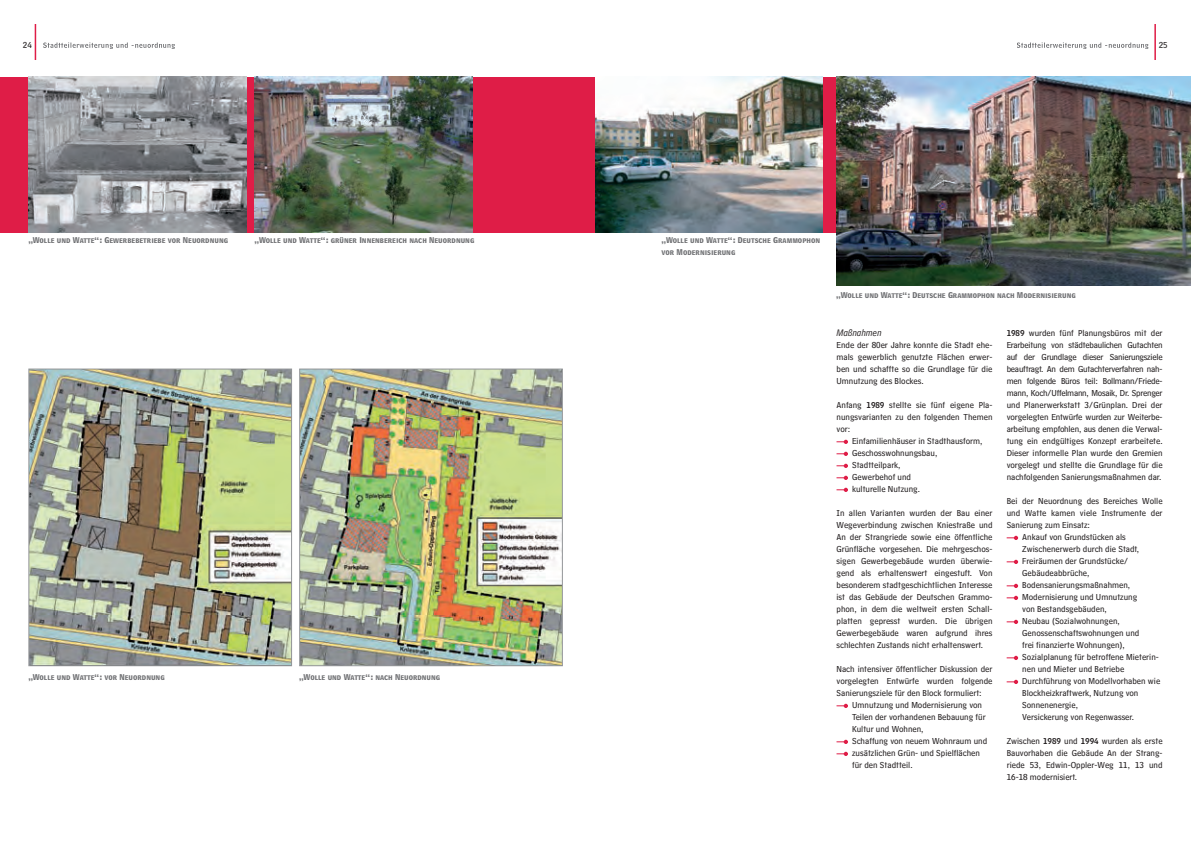
<style>
.page{position:relative;width:1191px;height:842px;background:#fff}
.page>*{position:absolute;margin:0;border:0;box-sizing:border-box;transform-origin:0 0}
.t1{font:italic 10px "HM Comment";color:#231f20}
.t2{font:9px/12px "HM Text";color:#231f20;text-align:justify}
.t3{font:7px/12px "HM Big Caps";color:#6c6d70}
.s1{font-family:"HM Headline";font-size:8px}
</style>
<div class="page">
<hr style="left:1154px;top:24px;width:1px;height:36px;background:#df1d47">
<hr style="left:35px;top:24px;width:1px;height:36px;background:#df1d47">
<svg style="left:1006px;top:680px;width:12px;height:4px"></svg>
<svg style="left:1006px;top:656px;width:12px;height:4px"></svg>
<svg style="left:1006px;top:620px;width:12px;height:4px"></svg>
<svg style="left:1006px;top:596px;width:12px;height:4px"></svg>
<svg style="left:1006px;top:584px;width:12px;height:4px"></svg>
<svg style="left:1006px;top:560px;width:12px;height:4px"></svg>
<svg style="left:1006px;top:536px;width:12px;height:4px"></svg>
<svg style="left:836px;top:752px;width:12px;height:4px"></svg>
<svg style="left:836px;top:740px;width:12px;height:4px"></svg>
<svg style="left:836px;top:704px;width:12px;height:4px"></svg>
<svg style="left:836px;top:488px;width:12px;height:4px"></svg>
<svg style="left:836px;top:476px;width:12px;height:4px"></svg>
<svg style="left:836px;top:464px;width:12px;height:4px"></svg>
<svg style="left:836px;top:452px;width:12px;height:4px"></svg>
<svg style="left:836px;top:440px;width:12px;height:4px"></svg>
<div style="left:0;top:77px;width:842px;height:155px;background:#df1d47"></div>
<img style="left:595px;top:77px;width:227px;height:155px">
<img style="left:836px;top:77px;width:355px;height:209px">
<img style="left:28px;top:77px;width:219px;height:155px">
<img style="left:254px;top:77px;width:219px;height:155px">
<img style="left:30px;top:371px;width:260px;height:293px">
<div style="left:28px;top:369px;width:264px;height:297px;border:1px solid #939598"></div>
<img style="left:301px;top:371px;width:260px;height:293px">
<div style="left:299px;top:369px;width:264px;height:297px;border:1px solid #939598"></div>
<svg style="left:43px;top:43px;width:54px;height:5px"></svg>
<svg style="left:1017px;top:43px;width:53px;height:5px"></svg>
<p class="t2" style="left:23px;top:40px;width:10px">24</p>
<p class="t2" style="left:1158px;top:40px;width:10px">25</p>
<p class="t3" style="left:28px;top:235px;width:201px">„Wolle und Watte“: Gewerbebetriebe vor Neuordnung</p>
<p class="t3" style="left:254px;top:235px;width:221px">„Wolle und Watte“: grüner Innenbereich nach Neuordnung</p>
<p class="t3" style="left:661px;top:235px;width:160px">„Wolle und Watte“: Deutsche Grammophon vor Modernisierung</p>
<p class="t3" style="left:28px;top:671px;width:138px">„Wolle und Watte“: vor Neuordnung</p>
<p class="t3" style="left:299px;top:671px;width:143px">„Wolle und Watte“: nach Neuordnung</p>
<p class="t3" style="left:836px;top:289px;width:241px">„Wolle und Watte“: Deutsche Grammophon nach Modernisierung</p>
<p class="t1" style="left:836px;top:329px;width:46px">Maßnahmen</p>
<p class="t2" style="left:836px;top:340px;width:157px">Ende der 80er Jahre konnte die Stadt ehe&shy;mals gewerblich genutzte Flächen erwer&shy;ben und schaffte so die Grundlage für die Umnutzung des Blockes.</p>
<p class="t2" style="left:836px;top:400px;width:157px">Anfang <span class="s1">1989</span> stellte sie fünf eigene Pla&shy;nungsvarianten zu den folgenden Themen vor:</p>
<p class="t2" style="left:852px;top:436px;width:132px;text-align:left">Einfamilienhäuser in Stadthausform,<br>Geschosswohnungsbau,<br>Stadtteilpark,<br>Gewerbehof und<br>kulturelle Nutzung.</p>
<p class="t2" style="left:836px;top:508px;width:157px">In allen Varianten wurden der Bau einer Wegeverbindung zwischen Kniestraße und An der Strangriede sowie eine öffentliche Grünfläche vorgesehen. Die mehrgeschos&shy;sigen Gewerbegebäude wurden überwie&shy;gend als erhaltenswert eingestuft. Von besonderem stadtgeschichtlichen Interesse ist das Gebäude der Deutschen Grammo&shy;phon, in dem die weltweit ersten Schall&shy;platten gepresst wurden. Die übrigen Gewerbegebäude waren aufgrund ihres schlechten Zustands nicht erhaltenswert.</p>
<p class="t2" style="left:836px;top:664px;width:157px">Nach intensiver öffentlicher Diskussion der vorgelegten Entwürfe wurden folgende Sanierungsziele für den Block formuliert:</p>
<p class="t2" style="left:852px;top:700px;width:137px;text-align:left">Umnutzung und Modernisierung von<br>Teilen der vorhandenen Bebauung für<br>Kultur und Wohnen,<br>Schaffung von neuem Wohnraum und zusätzlichen Grün- und Spielflächen für den Stadtteil.</p>
<p class="t2" style="left:1006px;top:328px;width:157px"><span class="s1">1989</span> wurden fünf Planungsbüros mit der Erarbeitung von städtebaulichen Gutachten auf der Grundlage dieser Sanierungsziele beauftragt. An dem Gutachterverfahren nah&shy;men folgende Büros teil: Bollmann/Friede&shy;mann, Koch/Uffelmann, Mosaik, Dr. Sprenger und Planerwerkstatt 3/Grünplan. Drei der vorgelegten Entwürfe wurden zur Weiterbe&shy;arbeitung empfohlen, aus denen die Verwal&shy;tung ein endgültiges Konzept erarbeitete.<br>Dieser informelle Plan wurde den Gremien vorgelegt und stellte die Grundlage für die nachfolgenden Sanierungsmaßnahmen dar.</p>
<p class="t2" style="left:1006px;top:496px;width:157px">Bei der Neuordnung des Bereiches Wolle</p>
<p class="t2" style="left:1006px;top:508px;width:157px">und Watte kamen viele Instrumente der</p>
<p class="t2" style="left:1006px;top:520px;width:85px">Sanierung zum Einsatz:</p>
<p class="t2" style="left:1022px;top:532px;width:105px">Ankauf von Grundstücken als</p>
<p class="t2" style="left:1022px;top:544px;width:118px">Zwischenerwerb durch die Stadt,</p>
<p class="t2" style="left:1022px;top:556px;width:108px">Freiräumen der Grundstücke/</p>
<p class="t2" style="left:1022px;top:568px;width:69px">Gebäudeabbrüche,</p>
<p class="t2" style="left:1022px;top:580px;width:109px">Bodensanierungsmaßnahmen,</p>
<p class="t2" style="left:1022px;top:592px;width:116px">Modernisierung und Umnutzung</p>
<p class="t2" style="left:1022px;top:604px;width:86px">von Bestandsgebäuden,</p>
<p class="t2" style="left:1022px;top:616px;width:99px">Neubau (Sozialwohnungen,</p>
<p class="t2" style="left:1022px;top:628px;width:119px">Genossenschaftswohnungen und</p>
<p class="t2" style="left:1022px;top:640px;width:104px">frei finanzierte Wohnungen),</p>
<p class="t2" style="left:1022px;top:652px;width:138px">Sozialplanung für betroffene Mieterin-</p>
<p class="t2" style="left:1022px;top:664px;width:104px">nen und Mieter und Betriebe</p>
<p class="t2" style="left:1022px;top:676px;width:140px">Durchführung von Modellvorhaben wie</p>
<p class="t2" style="left:1022px;top:688px;width:118px">Blockheizkraftwerk, Nutzung von</p>
<p class="t2" style="left:1022px;top:700px;width:57px">Sonnenenergie,</p>
<p class="t2" style="left:1022px;top:712px;width:113px">Versickerung von Regenwasser.</p>
<p class="t2" style="left:1006px;top:736px;width:157px">Zwischen <span class="s1">1989</span> und <span class="s1">1994</span> wurden als erste Bauvorhaben die Gebäude An der Strang&shy;riede 53, Edwin-Oppler-Weg 11, 13 und 16-18 modernisiert.</p>
</div>
